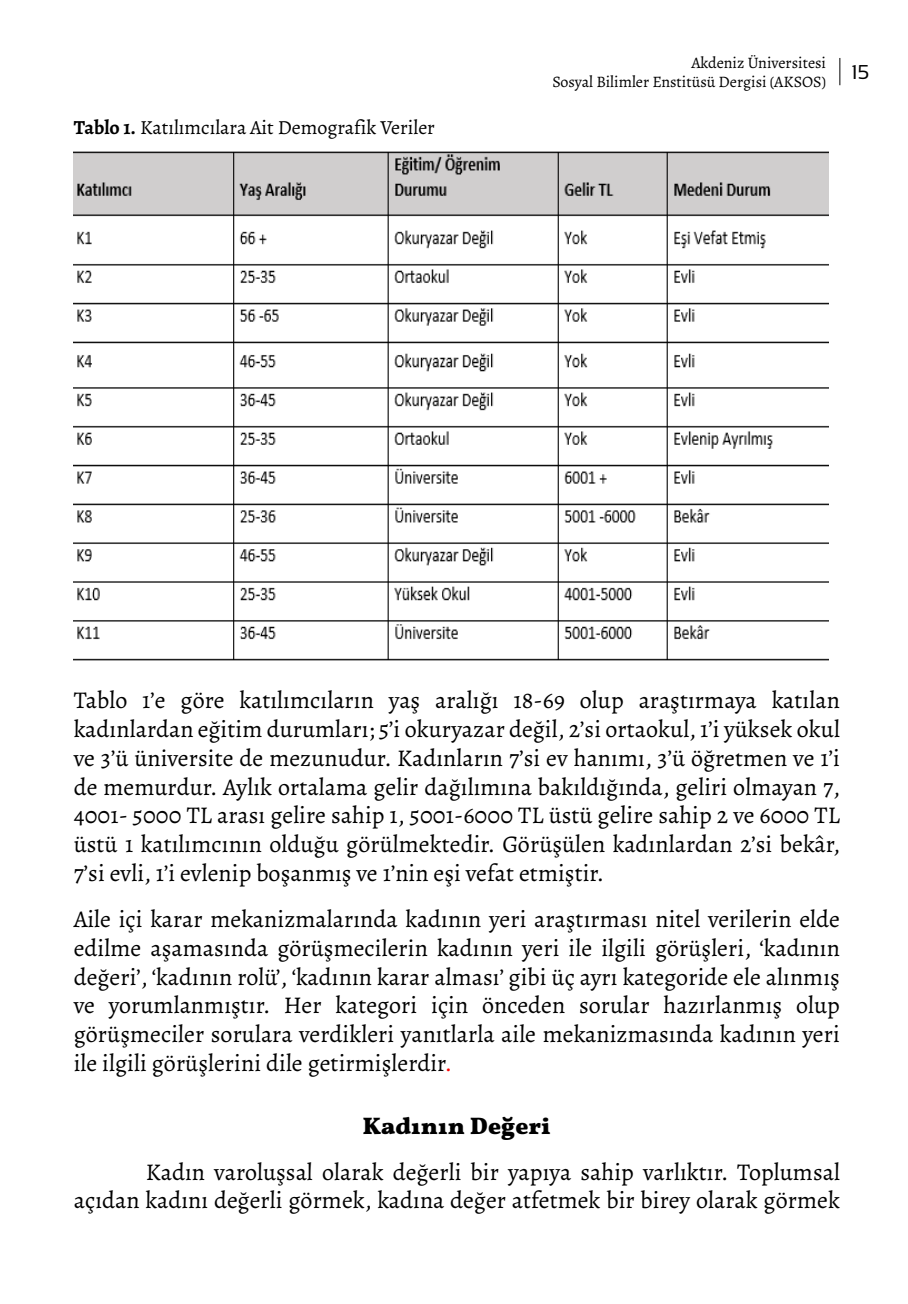
<style>
.page{position:relative;width:908px;height:1304px;background:#fff}
.page>*{position:absolute;margin:0;border:0;box-sizing:border-box;transform-origin:0 0}
.t1{font:24px/28.8px "Alegreya";letter-spacing:.005em;color:#000;text-align:justify}
.t2{font:900 24px "Vollkorn";letter-spacing:.005em;color:#000}
.t3{font:20px "Alegreya";color:#000}
.t4{font:20px "Sansation";color:#000}
.t5{font:16px/19.2px "Alegreya";color:#000;text-align:right}
.s1{font-weight:700}
.s2{color:#f00}
</style>
<div class="page">
<svg style="left:839px;top:58px;width:1px;height:27px"></svg>
<img style="left:74px;top:151px;width:754px;height:510px">
<p class="t3" style="left:74px;top:114px;width:362px"><span class="s1">Tablo 1.</span> Katılımcılara Ait Demografik Veriler</p>
<p class="t5" style="left:552px;top:53px;width:275px">Akdeniz Üniversitesi<br>Sosyal Bilimler Enstitüsü Dergisi (AKSOS)</p>
<p class="t4" style="left:851px;top:61px;width:19px">15</p>
<p class="t1" style="left:74px;top:686px;width:767px">Tablo 1’e göre katılımcıların yaş aralığı 18-69 olup araştırmaya katılan kadınlardan eğitim durumları; 5’i okuryazar değil, 2’si ortaokul, 1’i yüksek okul ve 3’ü üniversite de mezunudur. Kadınların 7’si ev hanımı, 3’ü öğretmen ve 1’i de memurdur. Aylık ortalama gelir dağılımına bakıldığında, geliri olmayan 7, 4001- 5000 TL arası gelire sahip 1, 5001-6000 TL üstü gelire sahip 2 ve 6000 TL üstü 1 katılımcının olduğu görülmektedir. Görüşülen kadınlardan 2’si bekâr, 7’si evli, 1’i evlenip boşanmış ve 1’nin eşi vefat etmiştir.</p>
<p class="t1" style="left:74px;top:904px;width:767px">Aile içi karar mekanizmalarında kadının yeri araştırması nitel verilerin elde edilme aşamasında görüşmecilerin kadının yeri ile ilgili görüşleri, ‘kadının değeri’, ‘kadının rolü’, ‘kadının karar alması’ gibi üç ayrı kategoride ele alınmış ve yorumlanmıştır. Her kategori için önceden sorular hazırlanmış olup görüşmeciler sorulara verdikleri yanıtlarla aile mekanizmasında kadının yeri ile ilgili görüşlerini dile getirmişlerdir<span class="s2">.</span></p>
<p class="t2" style="left:362px;top:1108px;width:189px">Kadının Değeri</p>
<p class="t1" style="left:74px;top:1157px;width:767px;text-align:right">Kadın varoluşsal olarak değerli bir yapıya sahip varlıktır. Toplumsal<br>açıdan kadını değerli görmek, kadına değer atfetmek bir birey olarak görmek</p>
</div>
